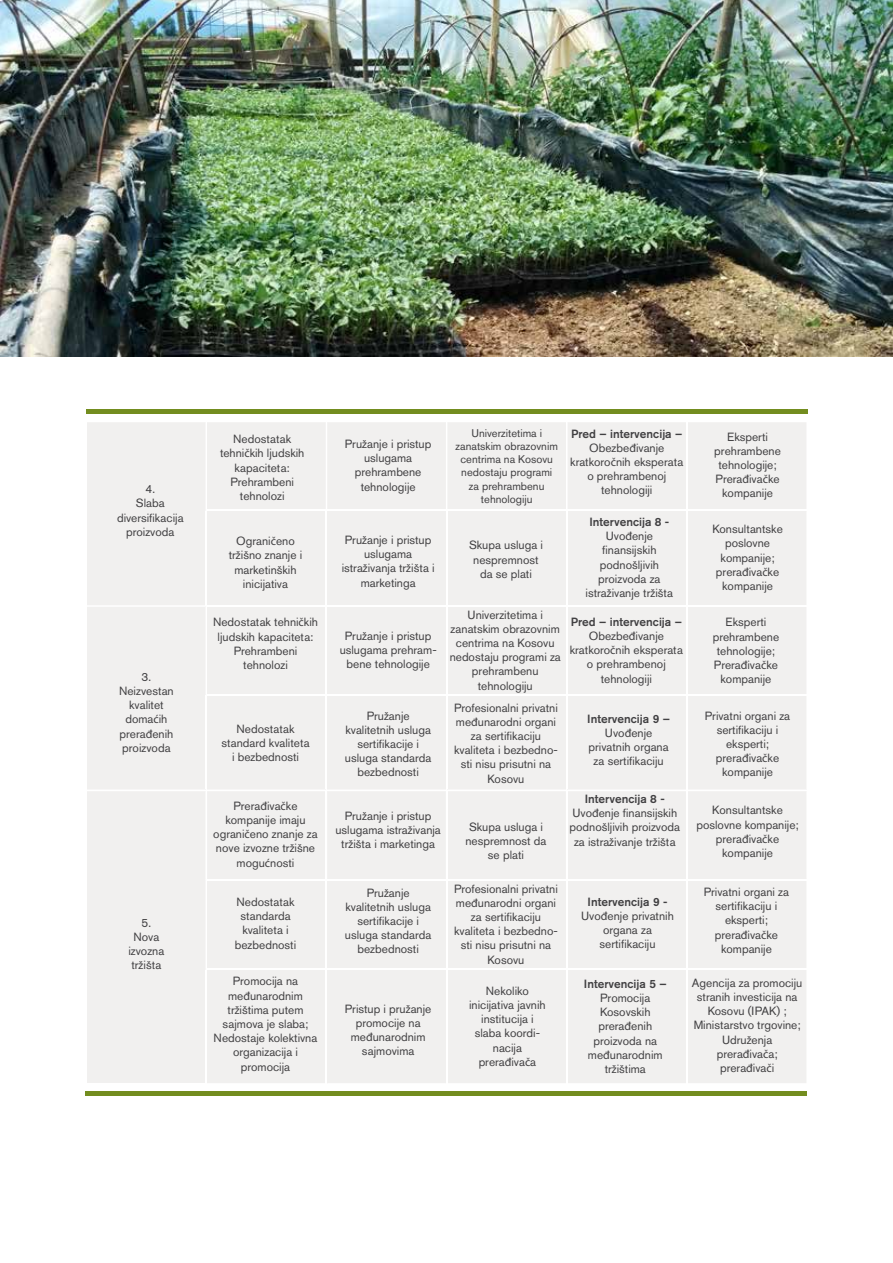
<style>
.page{position:relative;width:893px;height:1263px;background:#fff}
.page>*{position:absolute;margin:0;border:0;box-sizing:border-box;transform-origin:0 0}
.t1{font:11.85px/14.2px "Akzidenz Grotesk BQ";color:#414042;text-align:center}
.t2{font:500 11.85px "Akzidenz Grotesk BQ";color:#414042}
.t3{font:11.1px/13.4px "Akzidenz Grotesk BQ";color:#414042;text-align:center}
.s1{font-family:"Myriad Pro"}
.s2{font-weight:500}
</style>
<div class="page">
<img style="left:0;top:0;width:893px;height:356px">
<div style="left:87px;top:422px;width:719px;height:661px;background:#f1f0ef"></div>
<div style="left:85px;top:1090px;width:722px;height:5px;background:#738d1f"></div>
<hr style="left:86px;top:410px;width:722px;height:4px;background:#738d1f">
<p class="t1" style="left:117px;top:482px;width:68px">4.<br>Slaba diversifikacija proizvoda</p>
<p class="t1" style="left:119px;top:669px;width:56px">3.<br>Neizvestan kvalitet doma<span class="s1">ć</span>ih prera<span class="s1">đ</span>enih proizvoda</p>
<p class="t1" style="left:128px;top:915px;width:37px">5.<br>Nova izvozna tržišta</p>
<p class="t3" style="left:456px;top:426px;width:104px">Univerzitetima i zanatskim obrazovnim centrima na Kosovu nedostaju programi za prehrambenu tehnologiju</p>
<p class="t1" style="left:570px;top:426px;width:115px"><span class="s2">Pred – intervencija –<br></span>Obezbe<span class="s1">đ</span>ivanje kratkoro<span class="s1">č</span>nih eksperata o prehrambenoj tehnologiji</p>
<p class="t1" style="left:714px;top:429px;width:68px">Eksperti prehrambene tehnologije;<br>Prera<span class="s1">đ</span>iva<span class="s1">č</span>ke kompanije</p>
<p class="t1" style="left:712px;top:522px;width:72px">Konsultantske poslovne kompanije; prera<span class="s1">đ</span>iva<span class="s1">č</span>ke kompanije</p>
<p class="t1" style="left:220px;top:432px;width:86px">Nedostatak tehni<span class="s1">č</span>kih ljudskih kapaciteta:<br>Prehrambeni tehnolozi</p>
<p class="t1" style="left:345px;top:437px;width:88px">Pružanje i pristup uslugama prehrambene tehnologije</p>
<p class="t1" style="left:229px;top:534px;width:75px">Ograni<span class="s1">č</span>eno tržišno znanje i marketinških inicijativa</p>
<p class="t1" style="left:342px;top:533px;width:94px">Pružanje i pristup uslugama istraživanja tržišta i marketinga</p>
<p class="t1" style="left:469px;top:538px;width:75px">Skupa usluga i nespremnost da se plati</p>
<p class="t1" style="left:586px;top:515px;width:89px"><span class="s2">Intervencija 8 -<br></span>Uvo<span class="s1">đ</span>enje finansijskih podnošljivih proizvoda za istraživanje tržišta</p>
<p class="t1" style="left:213px;top:615px;width:106px">Nedostatak tehni<span class="s1">č</span>kih ljudskih kapaciteta:<br>Prehrambeni tehnolozi</p>
<p class="t1" style="left:221px;top:721px;width:90px">Nedostatak standard kvaliteta i bezbednosti</p>
<p class="t1" style="left:450px;top:607px;width:113px">Univerzitetima i zanatskim obrazovnim centrima na Kosovu nedostaju programi za prehrambenu tehnologiju</p>
<p class="t1" style="left:570px;top:614px;width:115px"><span class="s2">Pred – intervencija –<br></span>Obezbe<span class="s1">đ</span>ivanje kratkoro<span class="s1">č</span>nih eksperata o prehrambenoj tehnologiji</p>
<p class="t1" style="left:713px;top:615px;width:68px">Eksperti prehrambene tehnologije;<br>Prera<span class="s1">đ</span>iva<span class="s1">č</span>ke kompanije</p>
<p class="t1" style="left:705px;top:708px;width:87px">Privatni organi za sertifikaciju i eksperti; prera<span class="s1">đ</span>iva<span class="s1">č</span>ke kompanije</p>
<p class="t1" style="left:340px;top:628px;width:99px">Pružanje i pristup uslugama prehram&shy;bene tehnologije</p>
<p class="t1" style="left:345px;top:708px;width:88px">Pružanje kvalitetnih usluga sertifikacije i usluga standarda bezbednosti</p>
<p class="t1" style="left:454px;top:700px;width:105px">Profesionalni privatni me<span class="s1">đ</span>unarodni organi za sertifikaciju kvaliteta i bezbedno&shy;sti nisu prisutni na<br>Kosovu</p>
<p class="t1" style="left:587px;top:711px;width:84px"><span class="s2">Intervencija 9 –<br></span>Uvo<span class="s1">đ</span>enje privatnih organa za sertifikaciju</p>
<p class="t1" style="left:213px;top:798px;width:106px">Prera<span class="s1">đ</span>iva<span class="s1">č</span>ke kompanije imaju ograni<span class="s1">č</span>eno znanje za nove izvozne tržišne mogu<span class="s1">ć</span>nosti</p>
<p class="t1" style="left:335px;top:808px;width:107px">Pružanje i pristup uslugama istraživanja tržišta i marketinga</p>
<p class="t1" style="left:465px;top:819px;width:83px">Skupa usluga i nespremnost da se plati</p>
<p class="t1" style="left:235px;top:894px;width:63px">Nedostatak standarda kvaliteta i bezbednosti</p>
<p class="t1" style="left:345px;top:885px;width:88px">Pružanje kvalitetnih usluga sertifikacije i usluga standarda bezbednosti</p>
<p class="t1" style="left:454px;top:881px;width:105px">Profesionalni privatni me<span class="s1">đ</span>unarodni organi za sertifikaciju kvaliteta i bezbedno&shy;sti nisu prisutni na<br>Kosovu</p>
<p class="t1" style="left:214px;top:974px;width:105px">Promocija na me<span class="s1">đ</span>unarodnim tržištima putem sajmova je slaba;<br>Nedostaje kolektivna organizacija i promocija</p>
<p class="t1" style="left:345px;top:1001px;width:88px">Pristup i pružanje promocije na me<span class="s1">đ</span>unarodnim sajmovima</p>
<p class="t1" style="left:469px;top:983px;width:78px">Nekoliko inicijativa javnih institucija i slaba koordi&shy;nacija prera<span class="s1">đ</span>iva<span class="s1">č</span>a</p>
<p class="t1" style="left:569px;top:792px;width:112px"><span class="s2">Intervencija 8 -<br></span>Uvo<span class="s1">đ</span>enje finansijskih podnošljivih proizvoda za istraživanje tržišta</p>
<p class="t1" style="left:696px;top:803px;width:104px">Konsultantske poslovne kompanije; prera<span class="s1">đ</span>iva<span class="s1">č</span>ke kompanije</p>
<p class="t1" style="left:581px;top:894px;width:94px"><span class="s2">Intervencija 9 -<br></span>Uvo<span class="s1">đ</span>enje privatnih organa za sertifikaciju</p>
<p class="t1" style="left:704px;top:885px;width:87px">Privatni organi za sertifikaciju i eksperti; prera<span class="s1">đ</span>iva<span class="s1">č</span>ke kompanije</p>
<p class="t2" style="left:584px;top:976px;width:84px">Intervencija 5 –</p>
<p class="t1" style="left:588px;top:991px;width:76px">Promocija<br>Kosovskih prera<span class="s1">đ</span>enih proizvoda na me<span class="s1">đ</span>unarodnim tržištima</p>
<p class="t1" style="left:692px;top:975px;width:112px">Agencija za promociju stranih investicija na<br>Kosovu (IPAK) ;<br>Ministarstvo trgovine;<br>Udruženja prera<span class="s1">đ</span>iva<span class="s1">č</span>a; prera<span class="s1">đ</span>iva<span class="s1">č</span>i</p>
</div>
